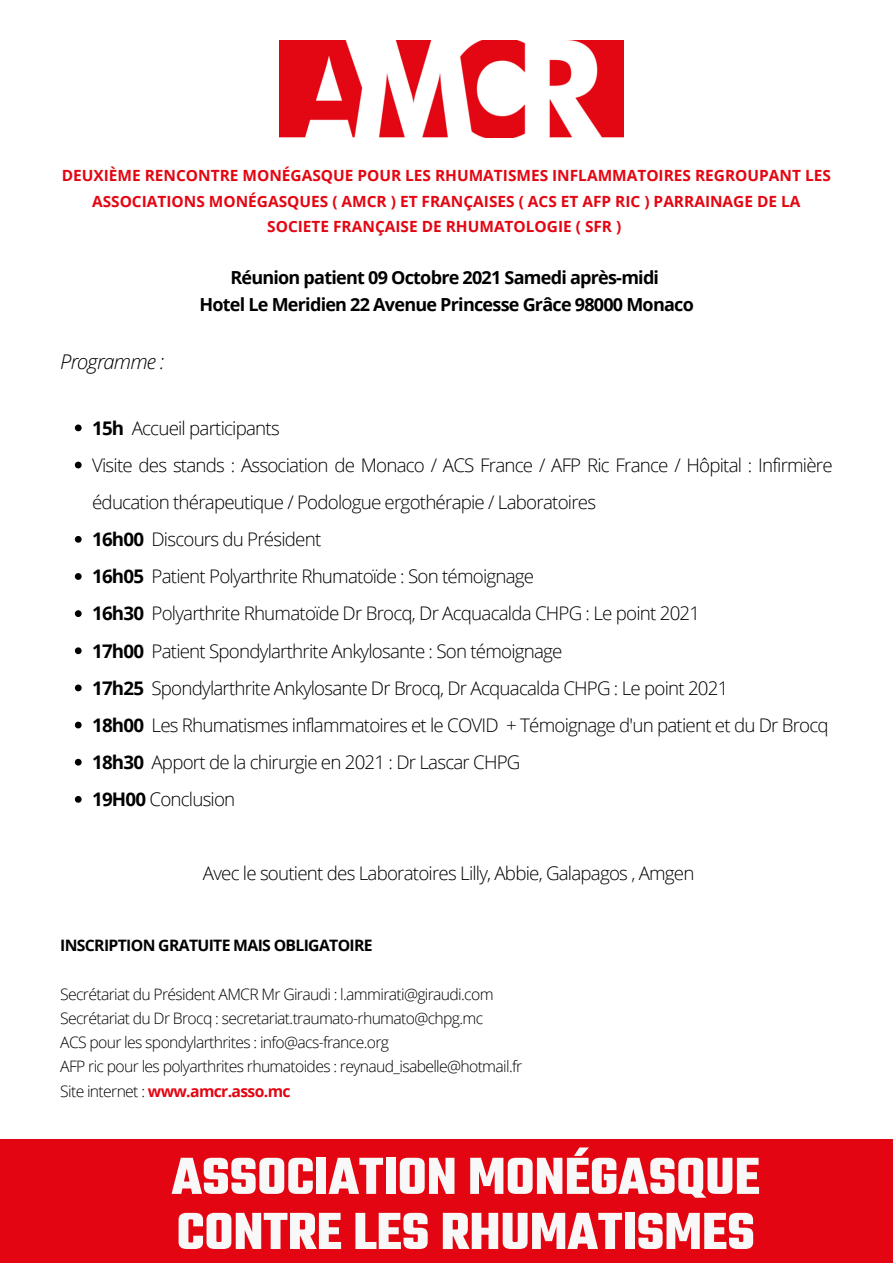
<style>
.page{position:relative;width:893px;height:1263px;background:#fff}
.page>*{position:absolute;margin:0;border:0;box-sizing:border-box;transform-origin:0 0}
.t1{font:700 56.25px/55.1px "Teko";color:#f8f8f8}
.t2{font:italic 300 20.25px "Open Sans";letter-spacing:-.04em;color:#000}
.t3{font:300 18.75px/37.1px "Open Sans";letter-spacing:-.04em;color:#000}
.t4{font:700 18px "Open Sans";letter-spacing:-.04em;color:#000}
.t5{font:300 15.75px "Open Sans";letter-spacing:-.04em;color:#000}
.t6{font:700 15.75px "Open Sans";letter-spacing:-.04em;color:#000}
.t7{font:700 15.75px "Open Sans";letter-spacing:-.04em;color:#e30612}
.t8{font:700 15.45px/25.3px "Open Sans";color:#e30612;text-align:center}
.s1{font-weight:700}
.s2{font-weight:300;color:#000}
</style>
<div class="page">
<img style="left:279px;top:41px;width:344px;height:97px">
<svg style="left:75px;top:424px;width:7px;height:7px"></svg>
<svg style="left:75px;top:462px;width:7px;height:6px"></svg>
<svg style="left:75px;top:536px;width:7px;height:7px"></svg>
<svg style="left:75px;top:573px;width:7px;height:7px"></svg>
<svg style="left:75px;top:610px;width:7px;height:7px"></svg>
<svg style="left:75px;top:647px;width:7px;height:7px"></svg>
<svg style="left:75px;top:684px;width:7px;height:7px"></svg>
<svg style="left:75px;top:722px;width:7px;height:6px"></svg>
<svg style="left:75px;top:759px;width:7px;height:6px"></svg>
<svg style="left:75px;top:796px;width:7px;height:7px"></svg>
<div style="left:0;top:1139px;width:893px;height:124px;background:#e30612"></div>
<p class="t8" style="left:62px;top:163px;width:770px">DEUXIÈME RENCONTRE MONÉGASQUE POUR LES RHUMATISMES INFLAMMATOIRES REGROUPANT LES<br>ASSOCIATIONS MONÉGASQUES ( AMCR ) ET FRANÇAISES ( ACS ET AFP RIC ) PARRAINAGE DE LA<br>SOCIETE FRANÇAISE DE RHUMATOLOGIE ( SFR )</p>
<p class="t4" style="left:230px;top:265px;width:430px">Réunion patient 09 Octobre 2021 Samedi après-midi</p>
<p class="t4" style="left:199px;top:292px;width:496px">Hotel Le Meridien 22 Avenue Princesse Grâce 98000 Monaco</p>
<p class="t2" style="left:60px;top:347px;width:106px">Programme :</p>
<p class="t3" style="left:92px;top:409px;width:189px"><span class="s1">15h</span> Accueil participants</p>
<p class="t3" style="left:92px;top:446px;width:742px">Visite des stands : Association de Monaco / ACS France / AFP Ric France / Hôpital : Infirmière éducation thérapeutique / Podologue ergothérapie / Laboratoires</p>
<p class="t3" style="left:92px;top:520px;width:231px"><span class="s1">16h00</span> Discours du Président</p>
<p class="t3" style="left:92px;top:557px;width:443px"><span class="s1">16h05</span> Patient Polyarthrite Rhumatoïde : Son témoignage</p>
<p class="t3" style="left:92px;top:594px;width:609px"><span class="s1">16h30</span> Polyarthrite Rhumatoïde Dr Brocq, Dr Acquacalda CHPG : Le point 2021</p>
<p class="t3" style="left:92px;top:632px;width:472px"><span class="s1">17h00</span> Patient Spondylarthrite Ankylosante : Son témoignage</p>
<p class="t3" style="left:92px;top:669px;width:638px"><span class="s1">17h25</span> Spondylarthrite Ankylosante Dr Brocq, Dr Acquacalda CHPG : Le point 2021</p>
<p class="t3" style="left:92px;top:706px;width:738px"><span class="s1">18h00</span> Les Rhumatismes inflammatoires et le COVID + Témoignage d'un patient et du Dr Brocq</p>
<p class="t3" style="left:92px;top:743px;width:430px"><span class="s1">18h30</span> Apport de la chirurgie en 2021 : Dr Lascar CHPG</p>
<p class="t3" style="left:92px;top:780px;width:145px"><span class="s1">19H00</span> Conclusion</p>
<p class="t3" style="left:203px;top:854px;width:493px">Avec le soutient des Laboratoires Lilly, Abbie, Galapagos , Amgen</p>
<p class="t6" style="left:60px;top:934px;width:314px">INSCRIPTION GRATUITE MAIS OBLIGATOIRE</p>
<p class="t5" style="left:60px;top:983px;width:435px">Secrétariat du Président AMCR Mr Giraudi : l.ammirati@giraudi.com</p>
<p class="t5" style="left:60px;top:1007px;width:424px">Secrétariat du Dr Brocq : secretariat.traumato-rhumato@chpg.mc</p>
<p class="t5" style="left:60px;top:1031px;width:330px">ACS pour les spondylarthrites : info@acs-france.org</p>
<p class="t5" style="left:60px;top:1055px;width:463px">AFP ric pour les polyarthrites rhumatoides : reynaud_isabelle@hotmail.fr</p>
<p class="t7" style="left:60px;top:1080px;width:232px"><span class="s2">Site internet :</span> www.amcr.asso.mc</p>
<p class="t1" style="left:171px;top:1153px;width:590px">ASSOCIATION MONÉGASQUE<br>CONTRE LES RHUMATISMES</p>
</div>
